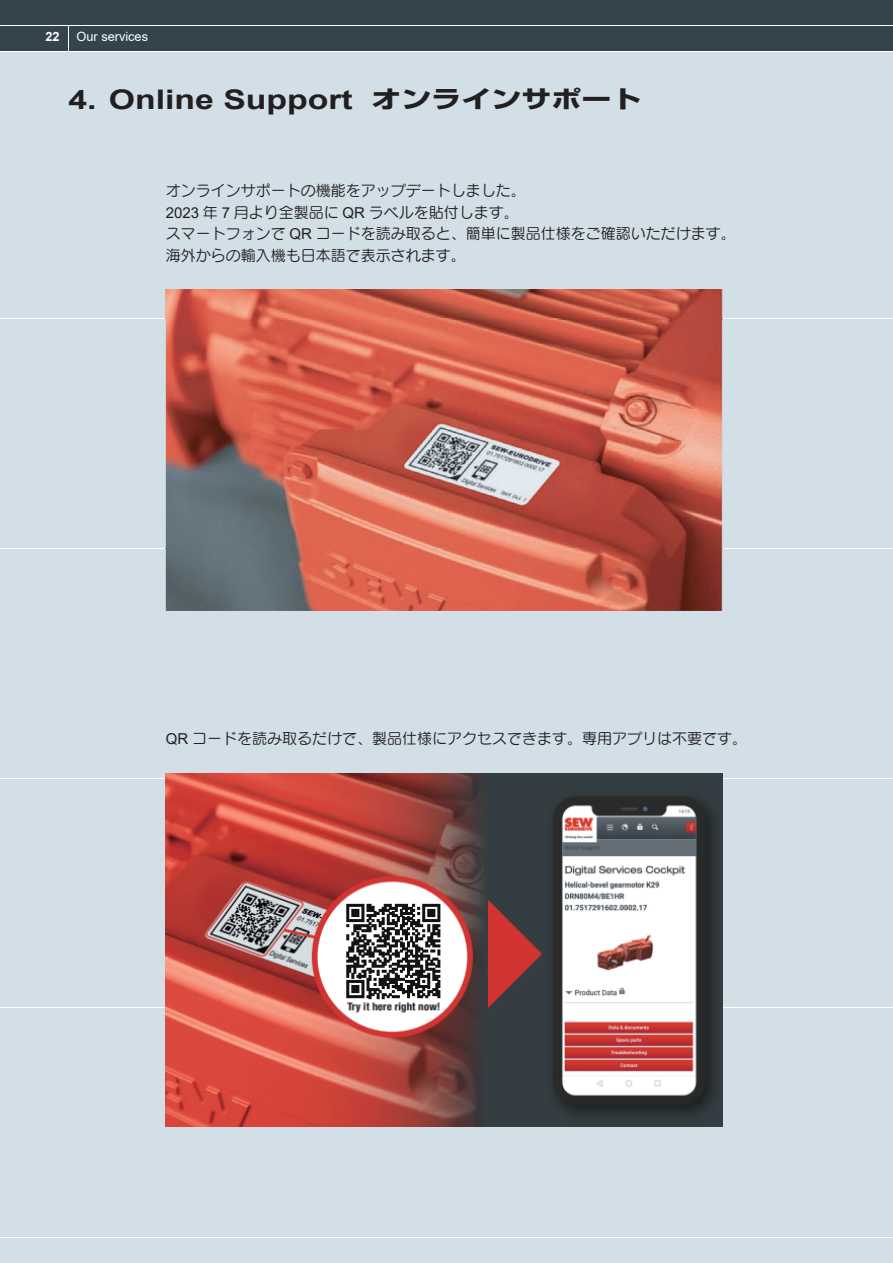
<style>
.page{position:relative;width:893px;height:1263px;background:#d2dfe7}
.page>*{position:absolute;margin:0;border:0;box-sizing:border-box;transform-origin:0 0}
.t1{font:700 27px "Arial";color:#231f20;scale:1.25 1}
.t2{font:15px/21.8px "Seurat Pro M";color:#231f20}
.t3{font:12.75px "Arial";color:#fff}
.t4{font:700 12.75px "Arial";color:#fff}
.s1{font-family:"Shin Go Pro";font-size:24px}
.s2{font-family:"Arial"}
</style>
<div class="page">
<hr style="left:0;top:1237px;width:893px;height:1px;background:#fff">
<hr style="left:0;top:319px;width:893px;height:1px;background:#fff">
<hr style="left:0;top:548px;width:893px;height:1px;background:#fff">
<hr style="left:0;top:778px;width:893px;height:1px;background:#fff">
<hr style="left:0;top:1007px;width:893px;height:1px;background:#fff">
<div style="left:0;top:0;width:893px;height:51px;background:#33444d"></div>
<svg style="left:68px;top:26px;width:1px;height:25px"></svg>
<hr style="left:0;top:25px;width:893px;height:1px;background:#fff">
<hr style="left:0;top:51px;width:893px;height:1px;background:#fff">
<img style="left:166px;top:289px;width:556px;height:322px">
<img style="left:166px;top:319px;width:556px;height:1px">
<img style="left:166px;top:548px;width:556px;height:1px">
<img style="left:166px;top:774px;width:556px;height:353px">
<p class="t4" style="left:45px;top:28px;width:16px">22</p>
<p class="t3" style="left:77px;top:28px;width:73px">Our services</p>
<h1 class="t1" style="left:68px;top:80px;width:460px">4. Online Support <span class="s1">オンラインサポート</span></h1>
<p class="t2" style="left:166px;top:179px;width:572px">オンラインサポートの機能をアップデートしました。<br><span class="s2">2023</span> 年 <span class="s2">7</span> 月より全製品に <span class="s2">QR</span> ラベルを貼付します。<br>スマートフォンで <span class="s2">QR</span> コードを読み取ると、簡単に製品仕様をご確認いただけます。海外からの輸入機も日本語で表示されます。</p>
<p class="t2" style="left:166px;top:727px;width:583px"><span class="s2">QR</span> コードを読み取るだけで、製品仕様にアクセスできます。専用アプリは不要です。</p>
</div>
